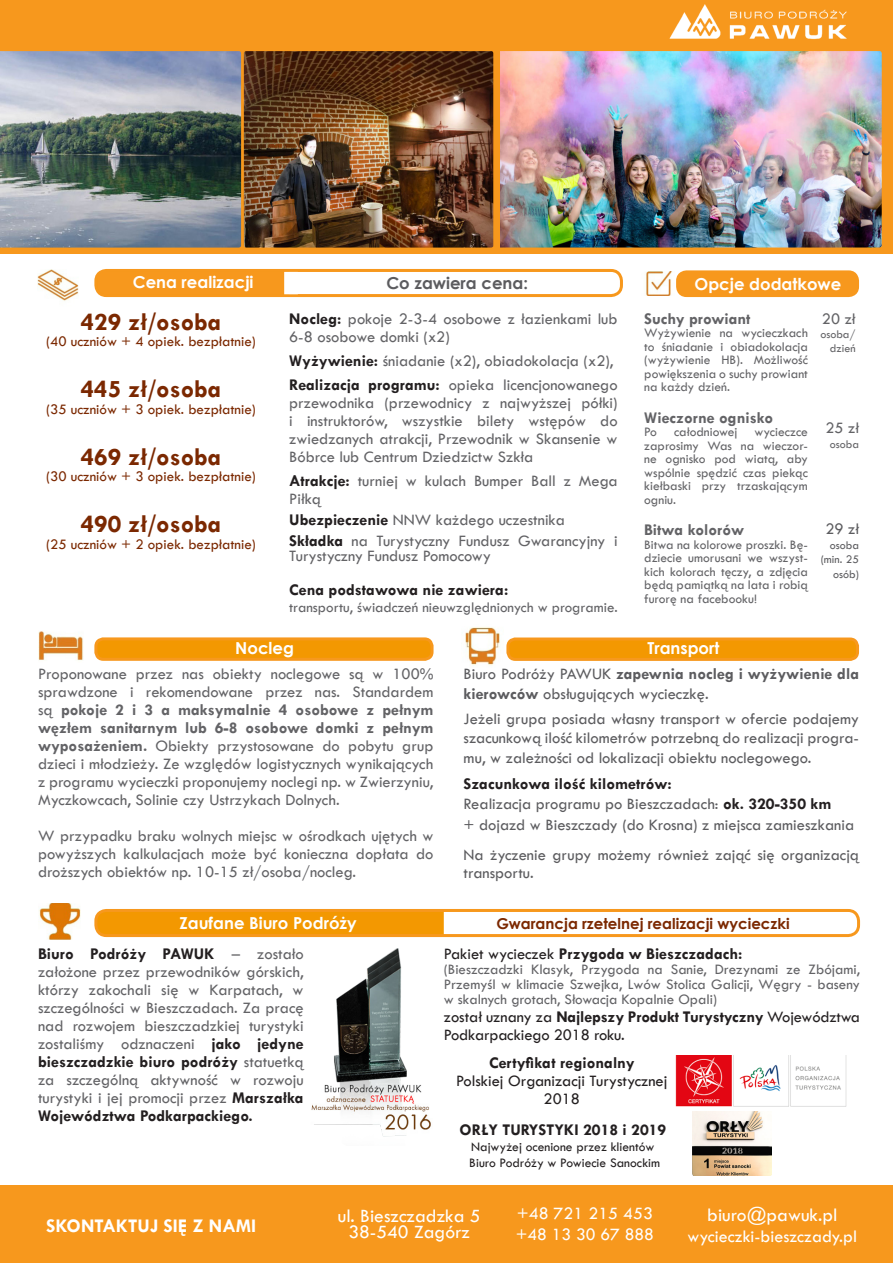
<style>
.page{position:relative;width:893px;height:1263px;background:#fff}
.page>*{position:absolute;margin:0;border:0;box-sizing:border-box;transform-origin:0 0}
.t1{font:700 25.5px "Tw Cen";color:#7b2801}
.t2{font:19.5px "Tw Cen";color:#fff}
.t3{font:700 19.5px "Tw Cen";color:#fff}
.t4{font:18px "Tw Cen";color:#fff}
.t5{font:16.5px/18px "Tw Cen";color:#636366;text-align:justify}
.t6{font:16.5px/19.8px "Tw Cen";color:#5c5c5f}
.t7{font:700 16.5px "Tw Cen";color:#231f20}
.t8{font:16.5px/18px "Tw Cen";color:#231f20}
.t9{font:700 16.5px "Century Gothic";color:#fff}
.t10{font:700 16.5px "Tw Cen";color:#636366}
.t11{font:700 16.5px "Century Gothic";color:#5c5c5f}
.t12{font:15px/15px "Tw Cen";color:#636366;text-align:justify}
.t13{font:15px "Tw Cen";color:#7b2801}
.t14{font:700 15px "Century Gothic";color:#7b2801}
.t15{font:13.5px/13.5px "Tw Cen";color:#636366;text-align:justify}
.t16{font:13.5px "Tw Cen";color:#231f20}
.t17{font:12px/14.4px "Tw Cen";color:#5c5c5f;text-align:right}
.t18{font:12px/14.4px "Tw Cen";color:#636366;text-align:right}
.s1{font-weight:700;color:#231f20}
.s2{font-weight:700}
.s3{font-weight:400}
</style>
<div class="page">
<img style="left:646px;top:271px;width:26px;height:25px">
<img style="left:39px;top:904px;width:41px;height:35px">
<img style="left:465px;top:627px;width:35px;height:39px">
<img style="left:38px;top:631px;width:45px;height:30px">
<img style="left:38px;top:269px;width:41px;height:32px">
<div style="left:0;top:0;width:893px;height:253px;background:#f7981d"></div>
<img style="left:669px;top:5px;width:178px;height:35px">
<img style="left:245px;top:53px;width:247px;height:193px">
<img style="left:0;top:51px;width:242px;height:197px">
<div style="left:242px;top:50px;width:253px;height:199px;border:2px solid #f7981d;border-radius:3px"></div>
<img style="left:500px;top:53px;width:380px;height:193px">
<div style="left:494px;top:50px;width:389px;height:199px;border:2px solid #f7981d;border-radius:3px"></div>
<div style="left:94px;top:269px;width:529px;height:28px;border:3px solid #f7981d;border-radius:11px"></div>
<div style="left:98px;top:913px;width:346px;height:20px;background:#f39801"></div>
<div style="left:94px;top:909px;width:766px;height:28px;border:3px solid #f7981d;border-radius:11px"></div>
<div style="left:98px;top:641px;width:332px;height:16px;background:#f39801"></div>
<div style="left:94px;top:637px;width:340px;height:24px;border:3px solid #f7981d;border-radius:8px"></div>
<div style="left:510px;top:641px;width:345px;height:16px;background:#f39801"></div>
<div style="left:506px;top:637px;width:353px;height:24px;border:3px solid #f7981d;border-radius:8px"></div>
<div style="left:678px;top:272px;width:179px;height:24px;background:#f7981d;border-radius:9px"></div>
<div style="left:676px;top:270px;width:183px;height:27px;border:3px solid #f7981d;border-radius:9px"></div>
<div style="left:97px;top:271px;width:194px;height:23px;background:#f7981d;border-radius:9px"></div>
<img style="left:311px;top:948px;width:120px;height:189px">
<img style="left:692px;top:1111px;width:79px;height:65px">
<div style="left:0;top:1185px;width:893px;height:78px;background:#f7981d"></div>
<img style="left:675px;top:1056px;width:172px;height:51px">
<div style="left:284px;top:272px;width:14px;height:22px;background:#fff;border:2px solid #fff"></div>
<p class="t9" style="left:133px;top:269px;width:122px">Cena realizacji</p>
<p class="t1" style="left:81px;top:306px;width:142px">429 zł/osoba</p>
<p class="t13" style="left:46px;top:332px;width:211px">(40 uczniów + 4 opiek. bezpłatnie)</p>
<p class="t1" style="left:81px;top:374px;width:142px">445 zł/osoba</p>
<p class="t13" style="left:46px;top:400px;width:211px">(35 uczniów + 3 opiek. bezpłatnie)</p>
<p class="t1" style="left:81px;top:441px;width:142px">469 zł/osoba</p>
<p class="t13" style="left:46px;top:467px;width:211px">(30 uczniów + 3 opiek. bezpłatnie)</p>
<p class="t1" style="left:81px;top:509px;width:142px">490 zł/osoba</p>
<p class="t13" style="left:46px;top:535px;width:211px">(25 uczniów + 2 opiek. bezpłatnie)</p>
<p class="t11" style="left:386px;top:271px;width:143px">Co zawiera cena:</p>
<p class="t5" style="left:289px;top:309px;width:330px"><span class="s1">Nocleg:</span> pokoje 2-3-4 osobowe z łazienkami lub<br>6-8 osobowe domki (x2)</p>
<p class="t5" style="left:289px;top:351px;width:326px"><span class="s1">Wyżywienie:</span> śniadanie (x2), obiadokolacja (x2),</p>
<p class="t5" style="left:289px;top:375px;width:330px"><span class="s1">Realizacja programu:</span> opieka licencjonowanego przewodnika (przewodnicy z najwyższej półki) i instruktorów, wszystkie bilety wstępów do zwiedzanych atrakcji, Przewodnik w Skansenie w Bóbrce lub Centrum Dziedzictw Szkła</p>
<p class="t5" style="left:289px;top:471px;width:330px"><span class="s1">Atrakcje:</span> turniej w kulach Bumper Ball z Mega<br>Piłką</p>
<p class="t5" style="left:289px;top:510px;width:277px"><span class="s1">Ubezpieczenie</span> NNW każdego uczestnika</p>
<p class="t5" style="left:289px;top:533px;width:330px;line-height:15px"><span class="s1">Składka</span> na Turystyczny Fundusz Gwarancyjny i<br>Turystyczny Fundusz Pomocowy</p>
<p class="t7" style="left:289px;top:580px;width:221px">Cena podstawowa nie zawiera:</p>
<p class="t12" style="left:289px;top:599px;width:330px">transportu, świadczeń nieuwzględnionych w programie.</p>
<p class="t9" style="left:694px;top:272px;width:148px">Opcje dodatkowe</p>
<p class="t10" style="left:644px;top:309px;width:108px">Suchy prowiant</p>
<p class="t15" style="left:644px;top:326px;width:165px">Wyżywienie na wycieczkach to śniadanie i obiadokolacja (wyżywienie HB). Możliwość powiększenia o suchy prowiant na każdy dzień.</p>
<p class="t10" style="left:644px;top:408px;width:131px">Wieczorne ognisko</p>
<p class="t15" style="left:644px;top:425px;width:14px">Po</p>
<p class="t15" style="left:674px;top:425px;width:65px">całodniowej</p>
<p class="t15" style="left:644px;top:425px;width:165px;text-indent:110px">wycieczce zaprosimy Was na wieczor&shy;ne ognisko pod wiatą, aby wspólnie spędzić czas piekąc kiełbaski przy trzaskającym ogniu.</p>
<p class="t10" style="left:644px;top:520px;width:102px">Bitwa kolorów</p>
<p class="t15" style="left:644px;top:538px;width:165px">Bitwa na kolorowe proszki. Bę&shy;dziecie umorusani we wszyst&shy;kich kolorach tęczy, a zdjęcia będą pamiątką na lata i robią furorę na facebooku!</p>
<p class="t5" style="left:822px;top:309px;width:35px">20 zł</p>
<p class="t18" style="left:820px;top:327px;width:37px">osoba/ dzień</p>
<p class="t5" style="left:825px;top:419px;width:35px">25 zł</p>
<p class="t18" style="left:830px;top:436px;width:31px">osoba</p>
<p class="t6" style="left:825px;top:519px;width:35px">29 zł</p>
<p class="t17" style="left:821px;top:538px;width:40px">osoba (min. 25 osób)</p>
<p class="t9" style="left:235px;top:636px;width:60px">Nocleg</p>
<p class="t9" style="left:647px;top:636px;width:73px">Transport</p>
<p class="t5" style="left:38px;top:665px;width:397px">Proponowane przez nas obiekty noclegowe są w 100% sprawdzone i rekomendowane przez nas. Standardem są <span class="s2">pokoje 2 i 3 a maksymalnie 4 osobowe z pełnym węzłem sanitarnym lub 6-8 osobowe domki z pełnym wyposażeniem.</span> Obiekty przystosowane do pobytu grup dzieci i młodzieży. Ze względów logistycznych wynikających z programu wycieczki proponujemy noclegi np. w Zwierzyniu, Myczkowcach, Solinie czy Ustrzykach Dolnych.</p>
<p class="t5" style="left:38px;top:827px;width:397px">W przypadku braku wolnych miejsc w ośrodkach ujętych w powyższych kalkulacjach może być konieczna dopłata do droższych obiektów np. 10-15 zł/osoba/nocleg.</p>
<p class="t9" style="left:180px;top:910px;width:179px">Zaufane Biuro Podróży</p>
<p class="t6" style="left:464px;top:664px;width:397px">Biuro Podróży PAWUK <span class="s2">zapewnia nocleg i wyżywienie dla kierowców</span> obsługujących wycieczkę.</p>
<p class="t6" style="left:464px;top:708px;width:397px;text-align:justify">Jeżeli grupa posiada własny transport w ofercie podajemy szacunkową ilość kilometrów potrzebną do realizacji progra&shy;mu, w zależności od lokalizacji obiektu noclegowego.</p>
<p class="t7" style="left:464px;top:773px;width:210px">Szacunkowa ilość kilometrów:</p>
<p class="t6" style="left:464px;top:794px;width:369px">Realizacja programu po Bieszczadach: <span class="s1">ok. 320-350 km</span></p>
<p class="t6" style="left:464px;top:815px;width:392px">+ dojazd w Bieszczady (do Krosna) z miejsca zamieszkania</p>
<p class="t6" style="left:464px;top:847px;width:397px;line-height:17.1px">Na życzenie grupy możemy również zająć się organizacją transportu.</p>
<p class="t14" style="left:496px;top:912px;width:295px">Gwarancja rzetelnej realizacji wycieczki</p>
<p class="t5" style="left:38px;top:945px;width:267px"><span class="s1">Biuro Podróży PAWUK</span> – zostało założone przez przewodników górskich, którzy zakochali się w Karpatach, w szczególności w Bieszczadach. Za pracę nad rozwojem bieszczadzkiej turystyki zostaliśmy odznaczeni <span class="s1">jako jedyne bieszczadzkie biuro podróży</span> statuetką za szczególną aktywność w rozwoju turystyki i jej promocji przez <span class="s1">Marszałka Województwa Podkarpackiego.</span></p>
<p class="t7" style="left:444px;top:944px;width:300px"><span class="s3">Pakiet wycieczek</span> Przygoda w Bieszczadach:</p>
<p class="t12" style="left:444px;top:962px;width:418px">(Bieszczadzki Klasyk, Przygoda na Sanie, Drezynami ze Zbójami, Przemyśl w klimacie Szwejka, Lwów Stolica Galicji, Węgry - baseny w skalnych grotach, Słowacja Kopalnie Opali)</p>
<p class="t8" style="left:444px;top:1008px;width:418px">został uznany za <span class="s2">Najlepszy Produkt Turystyczny</span> Województwa<br>Podkarpackiego 2018 roku.</p>
<p class="t7" style="left:489px;top:1053px;width:147px">Certyfikat regionalny</p>
<p class="t8" style="left:456px;top:1072px;width:213px;text-align:center">Polskiej Organizacji Turystycznej<br>2018</p>
<p class="t7" style="left:460px;top:1119px;width:208px">ORŁY TURYSTYKI 2018 i 2019</p>
<p class="t16" style="left:471px;top:1138px;width:185px">Najwyżej ocenione przez klientów</p>
<p class="t16" style="left:469px;top:1154px;width:192px">Biuro Podróży w Powiecie Sanockim</p>
<p class="t2" style="left:338px;top:1204px;width:144px">ul. Bieszczadzka 5</p>
<p class="t2" style="left:348px;top:1220px;width:123px">38-540 Zagórz</p>
<p class="t2" style="left:707px;top:1203px;width:132px">biuro@pawuk.pl</p>
<p class="t4" style="left:687px;top:1226px;width:171px">wycieczki-bieszczady.pl</p>
<p class="t4" style="left:517px;top:1202px;width:138px">+48 721 215 453</p>
<p class="t4" style="left:516px;top:1224px;width:140px">+48 13 30 67 888</p>
<p class="t3" style="left:46px;top:1214px;width:212px">SKONTAKTUJ SIĘ Z NAMI</p>
</div>
